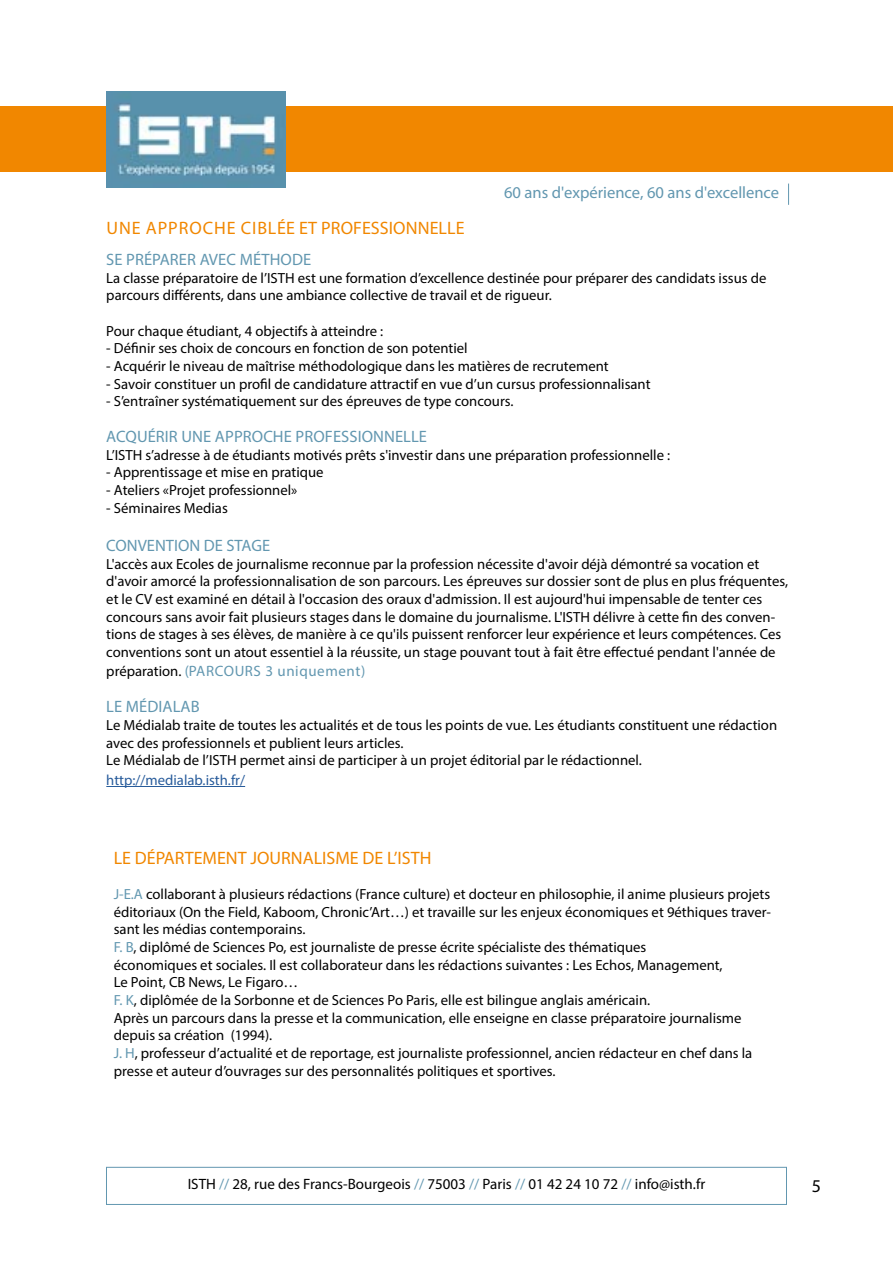
<style>
.page{position:relative;width:893px;height:1263px;background:#fff}
.page>*{position:absolute;margin:0;border:0;box-sizing:border-box;transform-origin:0 0}
.t1{font:18px "Myriad Pro";letter-spacing:.005em;color:#f18700}
.t2{font:18px "Myriad Pro";color:#000}
.t3{font:16.5px "Myriad Pro";letter-spacing:.005em;color:#6297b0}
.t4{font:15px "Myriad Pro";color:#000}
.t5{font:15px "Myriad Pro";letter-spacing:.04em;color:#6297b0}
.t6{font:14.7px/17.7px "Myriad Pro";color:#000}
.t7{font:14.7px "Myriad Pro";color:#275b9b}
.s1{font-size:14.7px;color:#000}
.s2{color:#6297b0}
</style>
<div class="page">
<div style="left:106px;top:1167px;width:681px;height:37px;border:1px solid #6297b0"></div>
<svg style="left:788px;top:184px;width:1px;height:21px"></svg>
<hr style="left:106px;top:786px;width:139px;height:1px;background:#275b9b">
<div style="left:0;top:106px;width:893px;height:66px;background:#f18700"></div>
<img style="left:106px;top:92px;width:180px;height:95px">
<p class="t1" style="left:106px;top:217px;width:360px">UNE APPROCHE CIBLÉE ET PROFESSIONNELLE</p>
<p class="t3" style="left:504px;top:183px;width:277px">60 ans d'expérience, 60 ans d'excellence</p>
<p class="t3" style="left:106px;top:249px;width:206px">SE PRÉPARER AVEC MÉTHODE</p>
<p class="t6" style="left:106px;top:269px;width:662px">La classe préparatoire de l’ISTH est une formation d’excellence destinée pour préparer des candidats issus de parcours différents, dans une ambiance collective de travail et de rigueur.</p>
<p class="t6" style="left:106px;top:322px;width:278px">Pour chaque étudiant, 4 objectifs à atteindre :</p>
<p class="t6" style="left:106px;top:339px;width:363px">- Définir ses choix de concours en fonction de son potentiel</p>
<p class="t6" style="left:106px;top:357px;width:504px">- Acquérir le niveau de maîtrise méthodologique dans les matières de recrutement</p>
<p class="t6" style="left:106px;top:374px;width:546px">- Savoir constituer un profil de candidature attractif en vue d’un cursus professionnalisant</p>
<p class="t6" style="left:106px;top:392px;width:409px">- S’entraîner systématiquement sur des épreuves de type concours.</p>
<p class="t3" style="left:106px;top:426px;width:322px">ACQUÉRIR UNE APPROCHE PROFESSIONNELLE</p>
<p class="t6" style="left:106px;top:446px;width:565px">L’ISTH s’adresse à de étudiants motivés prêts s'investir dans une préparation professionnelle :</p>
<p class="t6" style="left:106px;top:463px;width:219px">- Apprentissage et mise en pratique</p>
<p class="t6" style="left:106px;top:481px;width:193px">- Ateliers «Projet professionnel»</p>
<p class="t6" style="left:106px;top:499px;width:123px">- Séminaires Medias</p>
<p class="t3" style="left:106px;top:535px;width:165px">CONVENTION DE STAGE</p>
<p class="t6" style="left:106px;top:554px;width:683px">L'accès aux Ecoles de journalisme reconnue par la profession nécessite d'avoir déjà démontré sa vocation et d'avoir amorcé la professionnalisation de son parcours. Les épreuves sur dossier sont de plus en plus fréquentes, et le CV est examiné en détail à l'occasion des oraux d'admission. Il est aujourd'hui impensable de tenter ces concours sans avoir fait plusieurs stages dans le domaine du journalisme. L'ISTH délivre à cette fin des conven&shy;tions de stages à ses élèves, de manière à ce qu'ils puissent renforcer leur expérience et leurs compétences. Ces conventions sont un atout essentiel à la réussite, un stage pouvant tout à fait être effectué pendant l'année de</p>
<p class="t5" style="left:106px;top:662px;width:261px"><span class="s1">préparation.</span> (PARCOURS 3 uniquement)</p>
<p class="t3" style="left:106px;top:696px;width:95px">LE MÉDIALAB</p>
<p class="t6" style="left:106px;top:716px;width:672px">Le Médialab traite de toutes les actualités et de tous les points de vue. Les étudiants constituent une rédaction avec des professionnels et publient leurs articles.<br>Le Médialab de l’ISTH permet ainsi de participer à un projet éditorial par le rédactionnel.</p>
<p class="t7" style="left:106px;top:771px;width:140px">http://medialab.isth.fr/</p>
<p class="t1" style="left:114px;top:847px;width:319px">LE DÉPARTEMENT JOURNALISME DE L’ISTH</p>
<p class="t6" style="left:114px;top:885px;width:659px"><span class="s2">J-E.A</span> collaborant à plusieurs rédactions (France culture) et docteur en philosophie, il anime plusieurs projets éditoriaux (On the Field, Kaboom, Chronic’Art…) et travaille sur les enjeux économiques et 9éthiques traver&shy;sant les médias contemporains.<br><span class="s2">F. B</span>, diplômé de Sciences Po, est journaliste de presse écrite spécialiste des thématiques<br>économiques et sociales. Il est collaborateur dans les rédactions suivantes : Les Echos, Management,<br>Le Point, CB News, Le Figaro…<br><span class="s2">F. K</span>, diplômée de la Sorbonne et de Sciences Po Paris, elle est bilingue anglais américain.<br>Après un parcours dans la presse et la communication, elle enseigne en classe préparatoire journalisme depuis sa création (1994).<br><span class="s2">J. H</span>, professeur d’actualité et de reportage, est journaliste professionnel, ancien rédacteur en chef dans la presse et auteur d’ouvrages sur des personnalités politiques et sportives.</p>
<p class="t4" style="left:188px;top:1174px;width:519px">ISTH <span class="s2">//</span> 28, rue des Francs-Bourgeois <span class="s2">//</span> 75003 <span class="s2">//</span> Paris <span class="s2">//</span> 01 42 24 10 72 <span class="s2">//</span> info@isth.fr</p>
<p class="t2" style="left:812px;top:1174px;width:11px">5</p>
</div>
